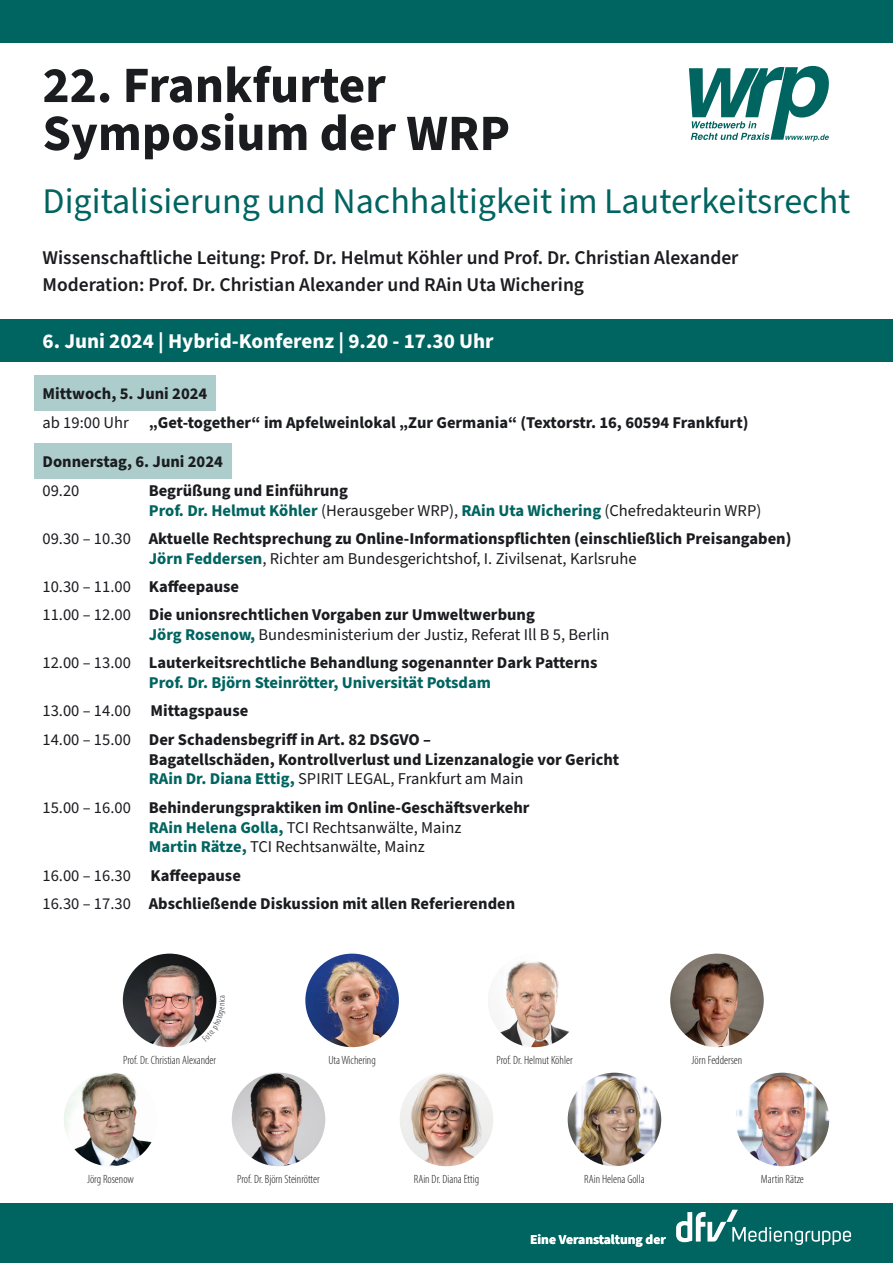
<style>
.page{position:relative;width:893px;height:1263px;background:#fff}
.page>*{position:absolute;margin:0;border:0;box-sizing:border-box;transform-origin:0 0}
.t1{font:700 51px/48px "Source Sans Pro";color:#1b1c20}
.t2{font:36px "Source Sans Pro";color:#006460}
.t3{font:700 21px "Source Sans Pro";color:#fff}
.t4{font:600 19.5px/27px "Source Sans Pro";color:#1b1c20}
.t5{font:700 16.5px/28.3px "Source Sans Pro";color:#1b1c20}
.t6{font:16.5px/19.8px "Source Sans Pro";color:#1b1c20}
.t7{font:700 13.5px "Source Sans Pro";color:#fff}
.t8{font:300 condensed 12px "Myriad Pro";color:#1b1c20}
.s1{font-weight:400}
.s2{font-weight:700}
.s3{font-weight:700;color:#006460}
.s4{color:#006460}
</style>
<div class="page">
<div style="left:0;top:1203px;width:893px;height:60px;background:#006460"></div>
<svg style="left:676px;top:1210px;width:175px;height:35px"></svg>
<div style="left:0;top:319px;width:893px;height:42px;background:#006460"></div>
<svg style="left:689px;top:66px;width:140px;height:75px"></svg>
<div style="left:34px;top:375px;width:182px;height:35px;background:#accdcc"></div>
<div style="left:34px;top:443px;width:197px;height:35px;background:#accdcc"></div>
<img style="left:568px;top:1073px;width:93px;height:93px;border-radius:47px">
<img style="left:736px;top:1073px;width:93px;height:93px;border-radius:47px">
<img style="left:400px;top:1073px;width:93px;height:93px;border-radius:47px">
<img style="left:64px;top:1073px;width:93px;height:93px;border-radius:47px">
<img style="left:488px;top:954px;width:93px;height:93px;border-radius:47px">
<img style="left:670px;top:954px;width:94px;height:93px;border-radius:47px">
<img style="left:305px;top:954px;width:94px;height:93px;border-radius:47px">
<img style="left:123px;top:954px;width:93px;height:93px;border-radius:47px">
<img style="left:232px;top:1073px;width:93px;height:93px;border-radius:47px">
<div style="left:0;top:0;width:893px;height:43px;background:#006460"></div>
<svg style="left:202px;top:995px;width:15px;height:39px"></svg>
<h1 class="t1" style="left:43px;top:62px;width:469px">22. Frankfurter<br>Symposium der WRP</h1>
<h2 class="t2" style="left:43px;top:177px;width:809px">Digitalisierung und Nachhaltigkeit im Lauterkeitsrecht</h2>
<p class="t4" style="left:43px;top:244px;width:698px">Wissenschaftliche Leitung: Prof. Dr. Helmut Köhler und Prof. Dr. Christian Alexander<br>Moderation: Prof. Dr. Christian Alexander und RAin Uta Wichering</p>
<p class="t3" style="left:43px;top:327px;width:453px">6. Juni 2024 | Hybrid-Konferenz | 9.20 - 17.30 Uhr</p>
<p class="t5" style="left:43px;top:380px;width:707px">Mittwoch, 5. Juni 2024<br><span class="s1">ab 19:00 Uhr</span> „Get-together“ im Apfelweinlokal „Zur Germania“ (Textorstr. 16, 60594 Frankfurt)</p>
<p class="t5" style="left:43px;top:448px;width:182px">Donnerstag, 6. Juni 2024</p>
<p class="t6" style="left:43px;top:481px;width:38px">09.20</p>
<p class="t6" style="left:149px;top:481px;width:614px"><span class="s2">Begrüßung und Einführung<br></span><span class="s3">Prof. Dr. Helmut Köhler</span> (Herausgeber WRP), <span class="s3">RAin Uta Wichering</span> (Chefredakteurin WRP)</p>
<p class="t5" style="left:149px;top:529px;width:644px;line-height:19.8px;text-indent:-106px"><span class="s1">09.30 – 10.30</span> Aktuelle Rechtsprechung zu Online-Informationspflichten (einschließlich Preisangaben)<br><span class="s4">Jörn Feddersen</span><span class="s1">, Richter am Bundesgerichtshof, I. Zivilsenat, Karlsruhe</span></p>
<p class="t5" style="left:43px;top:573px;width:494px"><span class="s1">10.30 – 11.00</span> Kaffeepause<br><span class="s1">11.00 – 12.00</span> Die unionsrechtlichen Vorgaben zur Umweltwerbung</p>
<p class="t6" style="left:43px;top:621px;width:568px;line-height:28.3px;text-indent:106px"><span class="s3">Jörg Rosenow,</span> Bundesministerium der Justiz, Referat Ill B 5, Berlin<br>12.00 – 13.00 <span class="s2">Lauterkeitsrechtliche Behandlung sogenannter Dark Patterns</span></p>
<p class="t5" style="left:43px;top:669px;width:450px;text-indent:106px"><span class="s4">Prof. Dr. Björn Steinrötter, Universität Potsdam<br></span><span class="s1">13.00 – 14.00</span> Mittagspause<br><span class="s1">14.00 – 15.00</span> Der Schadensbegriff in Art. 82 DSGVO –</p>
<p class="t5" style="left:149px;top:750px;width:472px;line-height:19.8px">Bagatellschäden, Kontrollverlust und Lizenzanalogie vor Gericht<br><span class="s4">RAin Dr. Diana Ettig,</span> <span class="s1">SPIRIT LEGAL, Frankfurt am Main</span></p>
<p class="t6" style="left:149px;top:798px;width:382px;text-indent:-106px">15.00 – 16.00 <span class="s2">Behinderungspraktiken im Online-Geschäftsverkehr<br></span><span class="s3">RAin Helena Golla,</span> TCI Rechtsanwälte, Mainz<br><span class="s3">Martin Rätze,</span> TCI Rechtsanwälte, Mainz</p>
<p class="t5" style="left:43px;top:861px;width:474px"><span class="s1">16.00 – 16.30</span> Kaffeepause<br><span class="s1">16.30 – 17.30</span> Abschließende Diskussion mit allen Referierenden</p>
<p class="t8" style="left:123px;top:1053px;width:94px">Prof. Dr. Christian Alexander</p>
<p class="t8" style="left:328px;top:1053px;width:49px">Uta Wichering</p>
<p class="t8" style="left:496px;top:1053px;width:78px">Prof. Dr. Helmut Köhler</p>
<p class="t8" style="left:692px;top:1053px;width:52px">Jörn Feddersen</p>
<p class="t8" style="left:237px;top:1172px;width:84px">Prof. Dr. Björn Steinrötter</p>
<p class="t8" style="left:87px;top:1172px;width:48px">Jörg Rosenow</p>
<p class="t8" style="left:414px;top:1172px;width:67px">RAin Dr. Diana Ettig</p>
<p class="t8" style="left:584px;top:1172px;width:62px">RAin Helena Golla</p>
<p class="t8" style="left:761px;top:1172px;width:44px">Martin Rätze</p>
<p class="t7" style="left:530px;top:1230px;width:137px">Eine Veranstaltung der</p>
</div>
